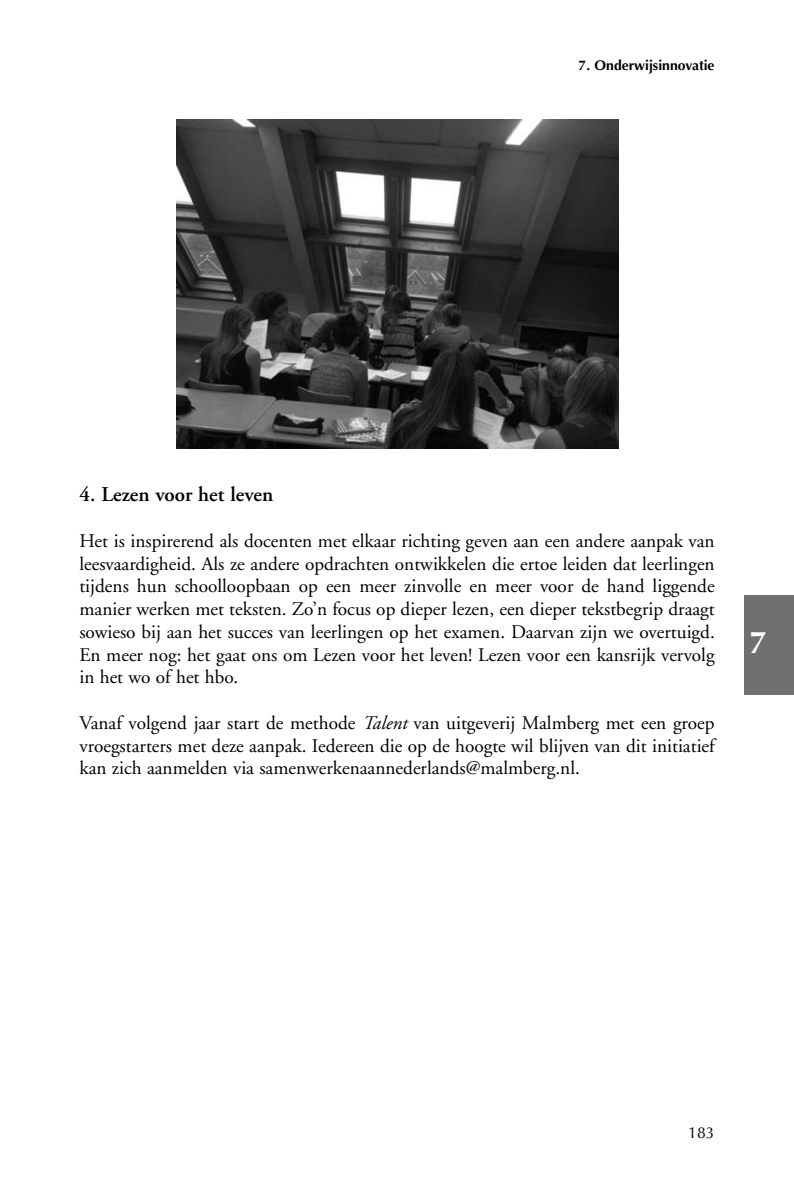
<style>
.page{position:relative;width:794px;height:1191px;background:#fff}
.page>*{position:absolute;margin:0;border:0;box-sizing:border-box;transform-origin:0 0}
.t1{font:700 31.5px "Optima";color:#fff}
.t2{font:600 21px "Adobe Garamond";color:#000}
.t3{font:19.25px/22.8px "Adobe Garamond";color:#000;text-align:justify}
.t4{font:15.75px "Optima";color:#000}
.t5{font:700 14px "Optima";color:#000}
.s1{font-style:italic}
</style>
<div class="page">
<div style="left:744px;top:595px;width:50px;height:99px;background:#707070"></div>
<img style="left:177px;top:119px;width:441px;height:330px">
<p class="t5" style="left:578px;top:60px;width:137px">7. Onderwijsinnovatie</p>
<p class="t2" style="left:79px;top:486px;width:195px">4. Lezen voor het leven</p>
<p class="t3" style="left:79px;top:531px;width:637px">Het is inspirerend als docenten met elkaar richting geven aan een andere aanpak van leesvaardigheid. Als ze andere opdrachten ontwikkelen die ertoe leiden dat leerlingen tijdens hun schoolloopbaan op een meer zinvolle en meer voor de hand liggende manier werken met teksten. Zo’n focus op dieper lezen, een dieper tekstbegrip draagt sowieso bij aan het succes van leerlingen op het examen. Daarvan zijn we overtuigd.<br>En meer nog: het gaat ons om Lezen voor het leven! Lezen voor een kansrijk vervolg in het wo of het hbo.</p>
<p class="t3" style="left:79px;top:713px;width:637px">Vanaf volgend jaar start de methode <span class="s1">Talent</span> van uitgeverij Malmberg met een groep vroegstarters met deze aanpak. Iedereen die op de hoogte wil blijven van dit initiatief kan zich aanmelden via samenwerkenaannederlands@malmberg.nl.</p>
<h1 class="t1" style="left:749px;top:629px;width:19px">7</h1>
<p class="t4" style="left:688px;top:1126px;width:28px">183</p>
</div>
